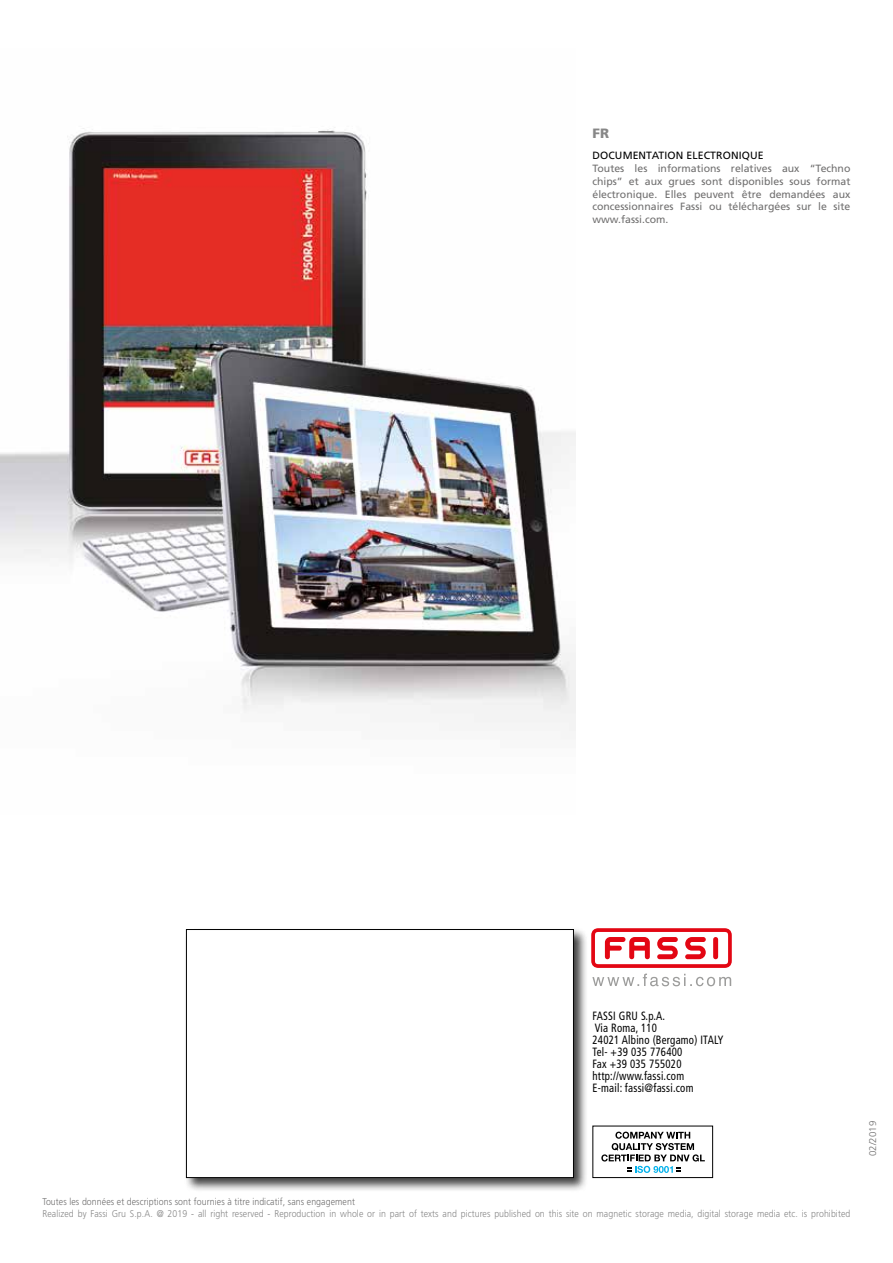
<style>
.page{position:relative;width:893px;height:1263px;background:#fff}
.page>*{position:absolute;margin:0;border:0;box-sizing:border-box;transform-origin:0 0}
.t1{font:900 13.5px "Frutiger";color:#878787}
.t2{font:condensed 12px/12px "Frutiger";letter-spacing:.02em;color:#000;scale:.9 1}
.t3{font:10.5px/12.8px "Frutiger";color:#706f6f;text-align:justify}
.t4{font:10.5px "Frutiger";letter-spacing:.01em;color:#000}
.t5{font:300 9.75px "Frutiger";letter-spacing:.01em;color:#878787;scale:.9 1}
.t6{font:300 9.75px "Frutiger";letter-spacing:.01em;color:#706f6f;scale:.9 1}
.t7{font:300 9.75px "Frutiger";letter-spacing:.01em;color:#706f6f}
</style>
<div class="page">
<div style="left:184px;top:927px;width:405px;height:265px;background:#000;opacity:.75"></div>
<div style="left:186px;top:929px;width:387px;height:248px;background:#fff"></div>
<div style="left:186px;top:929px;width:388px;height:249px;border:1px solid #000"></div>
<img style="left:0;top:127px;width:575px;height:604px">
<div style="left:592px;top:1126px;width:121px;height:52px;border:1px solid #000"></div>
<svg style="left:601px;top:1131px;width:104px;height:42px"></svg>
<svg style="left:591px;top:928px;width:141px;height:58px"></svg>
<p class="t1" style="left:592px;top:125px;width:18px">FR</p>
<p class="t4" style="left:592px;top:150px;width:173px">DOCUMENTATION ELECTRONIQUE</p>
<p class="t3" style="left:592px;top:162px;width:259px">Toutes les informations relatives aux “Techno chips” et aux grues sont disponibles sous format électronique. Elles peuvent être demandées aux concessionnaires Fassi ou téléchargées sur le site www.fassi.com.</p>
<p class="t2" style="left:592px;top:1009px;width:147px">FASSI GRU S.p.A.<br>Via Roma, 110<br>24021 Albino (Bergamo) ITALY<br>Tel- +39 035 776400<br>Fax +39 035 755020 http://www.fassi.com<br>E-mail: fassi@fassi.com</p>
<p class="t6" style="left:43px;top:1196px;width:349px">Toutes les données et descriptions sont fournies à titre indicatif, sans engagement</p>
<p class="t5" style="left:43px;top:1208px;width:899px">Realized by Fassi Gru S.p.A. @ 2019 - all right reserved - Reproduction in whole or in part of texts and pictures published on this site on magnetic storage media, digital storage media etc. is prohibited</p>
<p class="t7" style="left:867px;top:1156px;width:37px;rotate:-90deg">02/2019</p>
</div>
